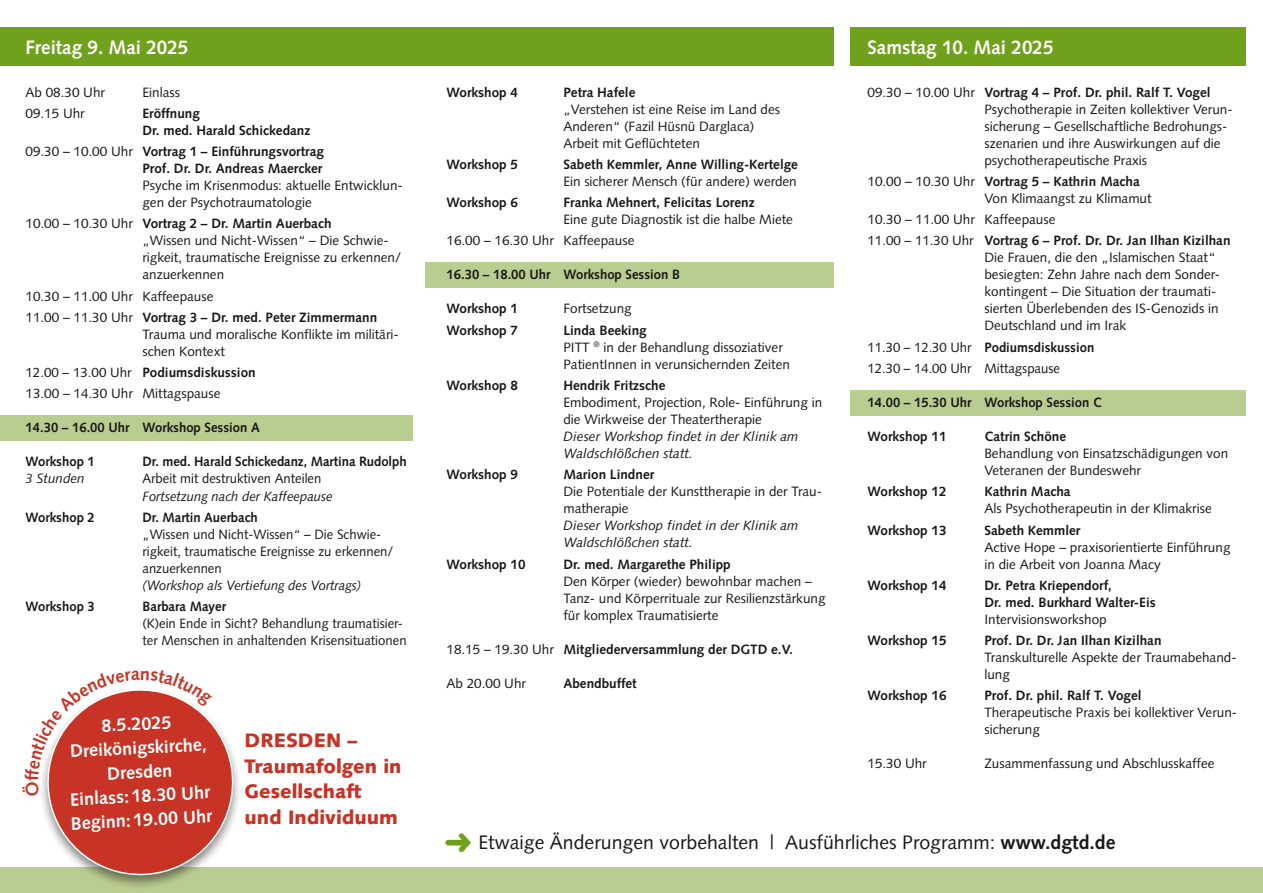
<style>
.page{position:relative;width:1263px;height:893px;background:#fff}
.page>*{position:absolute;margin:0;border:0;box-sizing:border-box;transform-origin:0 0}
.t1{font:19.5px "Syntax";color:#181716}
.t2{font:900 19.5px/25.5px "Syntax";color:#c73426}
.t3{font:700 19.5px "Syntax";color:#fff}
.t4{font:700 18px/24px "Syntax";color:#fff;text-align:center}
.t5{font:13.5px/17px "Syntax";color:#181716}
.t6{font:700 13.5px/17px "Syntax";color:#181716}
.t7{font:italic 13.5px/17px "Syntax";color:#181716}
.s1{font-weight:700}
.s2{font-weight:400}
.s3{font-weight:400;font-size:13.35px}
.s4{font-size:13.35px}
.s5{color:#70a11c}
</style>
<div class="page">
<div style="left:0;top:415px;width:412px;height:26px;background:#bacd90"></div>
<div style="left:0;top:867px;width:1263px;height:26px;background:#bacd90"></div>
<div style="left:425px;top:262px;width:408px;height:26px;background:#bacd90"></div>
<div style="left:0;top:28px;width:833px;height:38px;background:#70a11c"></div>
<div style="left:850px;top:28px;width:396px;height:38px;background:#70a11c"></div>
<div style="left:850px;top:390px;width:396px;height:25px;background:#bacd90"></div>
<div style="left:38px;top:687px;width:205px;height:204px;background:#181716;opacity:.5"></div>
<svg style="left:38px;top:687px;width:197px;height:190px"></svg>
<h1 class="t3" style="left:26px;top:36px;width:164px">Freitag 9. Mai 2025</h1>
<h1 class="t3" style="left:867px;top:36px;width:188px">Samstag 10. Mai 2025</h1>
<p class="t5" style="left:984px;top:83px;width:250px;text-indent:-117px">09.30 – 10.00 Uhr <span class="s1">Vortrag 4 – Prof. Dr. phil. Ralf T. Vogel </span>Psychotherapie in Zeiten kollektiver Verun&shy;sicherung – Gesellschaftliche Bedrohungs&shy;szenarien und ihre Auswirkungen auf die psychotherapeutische Praxis</p>
<p class="t5" style="left:984px;top:173px;width:169px;text-indent:-117px">10.00 – 10.30 Uhr <span class="s1">Vortrag 5 – Kathrin Macha<br></span>Von Klimaangst zu Klimamut</p>
<p class="t6" style="left:867px;top:209px;width:365px;line-height:21.3px"><span class="s2">10.30 – 11.00 Uhr Kaffeepause<br></span><span class="s3">11.00 – 11.30 Uhr</span> Vortrag 6 – Prof. Dr. Dr. Jan Ilhan Kizilhan</p>
<p class="t5" style="left:984px;top:249px;width:237px">Die Frauen, die den „Islamischen Staat“ besiegten: Zehn Jahre nach dem Sonder&shy;kontingent – Die Situation der traumati&shy;sierten Überlebenden des IS-Genozids in Deutschland und im Irak</p>
<p class="t5" style="left:867px;top:336px;width:228px;line-height:21.3px">11.30 – 12.30 Uhr <span class="s1">Podiumsdiskussion<br></span>12.30 – 14.00 Uhr Mittagspause</p>
<p class="t6" style="left:867px;top:394px;width:236px">14.00 – 15.30 Uhr Workshop Session C</p>
<p class="t6" style="left:867px;top:428px;width:81px">Workshop 11</p>
<p class="t6" style="left:984px;top:428px;width:83px">Catrin Schöne</p>
<p class="t5" style="left:984px;top:445px;width:245px">Behandlung von Einsatzschädigungen von<br>Veteranen der Bundeswehr</p>
<p class="t6" style="left:867px;top:483px;width:81px">Workshop 12</p>
<p class="t6" style="left:984px;top:483px;width:88px">Kathrin Macha</p>
<p class="t5" style="left:984px;top:500px;width:229px">Als Psychotherapeutin in der Klimakrise</p>
<p class="t6" style="left:867px;top:521px;width:81px">Workshop 13</p>
<p class="t6" style="left:984px;top:521px;width:97px">Sabeth Kemmler</p>
<p class="t5" style="left:984px;top:538px;width:248px">Active Hope – praxisorientierte Einführung in die Arbeit von Joanna Macy</p>
<p class="t6" style="left:867px;top:577px;width:81px">Workshop 14</p>
<p class="t6" style="left:984px;top:577px;width:173px">Dr. Petra Kriependorf,<br>Dr. med. Burkhard Walter-Eis</p>
<p class="t5" style="left:984px;top:611px;width:124px">Intervisionsworkshop</p>
<p class="t6" style="left:867px;top:632px;width:81px">Workshop 15</p>
<p class="t6" style="left:984px;top:632px;width:179px">Prof. Dr. Dr. Jan Ilhan Kizilhan</p>
<p class="t5" style="left:984px;top:649px;width:254px">Transkulturelle Aspekte der Traumabehand&shy;lung</p>
<p class="t6" style="left:867px;top:687px;width:81px">Workshop 16</p>
<p class="t6" style="left:984px;top:687px;width:159px">Prof. Dr. phil. Ralf T. Vogel</p>
<p class="t5" style="left:984px;top:704px;width:254px">Therapeutische Praxis bei kollektiver Verun&shy;sicherung</p>
<p class="t5" style="left:867px;top:755px;width:61px">15.30 Uhr</p>
<p class="t5" style="left:984px;top:755px;width:232px">Zusammenfassung und Abschlusskaffee</p>
<p class="t6" style="left:446px;top:83px;width:73px">Workshop 4</p>
<p class="t6" style="left:563px;top:83px;width:73px">Petra Hafele</p>
<p class="t5" style="left:563px;top:100px;width:218px">„Verstehen ist eine Reise im Land des<br>Anderen“ (Fazil Hüsnü Darglaca)<br>Arbeit mit Geflüchteten</p>
<p class="t6" style="left:446px;top:156px;width:73px">Workshop 5</p>
<p class="t6" style="left:563px;top:156px;width:236px">Sabeth Kemmler, Anne Willing-Kertelge</p>
<p class="t5" style="left:563px;top:173px;width:235px">Ein sicherer Mensch (für andere) werden</p>
<p class="t6" style="left:446px;top:194px;width:73px">Workshop 6</p>
<p class="t6" style="left:563px;top:194px;width:193px">Franka Mehnert, Felicitas Lorenz</p>
<p class="t5" style="left:446px;top:209px;width:348px;line-height:21.3px;text-indent:117px">Eine gute Diagnostik ist die halbe Miete<br>16.00 – 16.30 Uhr Kaffeepause</p>
<p class="t6" style="left:446px;top:266px;width:235px">16.30 – 18.00 Uhr Workshop Session B</p>
<p class="t6" style="left:446px;top:300px;width:73px">Workshop 1</p>
<p class="t5" style="left:563px;top:300px;width:70px">Fortsetzung</p>
<p class="t6" style="left:446px;top:322px;width:73px">Workshop 7</p>
<p class="t5" style="left:563px;top:322px;width:228px"><span class="s1">Linda Beeking<br></span>PITT <sup>®</sup> in der Behandlung dissoziativer<br>PatientInnen in verunsichernden Zeiten</p>
<p class="t6" style="left:446px;top:377px;width:73px">Workshop 8</p>
<p class="t6" style="left:563px;top:377px;width:103px">Hendrik Fritzsche</p>
<p class="t5" style="left:563px;top:394px;width:260px">Embodiment, Projection, Role- Einführung in die Wirkweise der Theatertherapie</p>
<p class="t7" style="left:563px;top:428px;width:237px">Dieser Workshop findet in der Klinik am<br>Waldschlößchen statt.</p>
<p class="t6" style="left:446px;top:466px;width:73px">Workshop 9</p>
<p class="t6" style="left:563px;top:466px;width:92px">Marion Lindner</p>
<p class="t5" style="left:563px;top:483px;width:260px">Die Potentiale der Kunsttherapie in der Trau&shy;matherapie</p>
<p class="t7" style="left:563px;top:517px;width:237px">Dieser Workshop findet in der Klinik am<br>Waldschlößchen statt.</p>
<p class="t6" style="left:446px;top:555px;width:81px">Workshop 10</p>
<p class="t6" style="left:563px;top:555px;width:169px">Dr. med. Margarethe Philipp</p>
<p class="t5" style="left:563px;top:572px;width:264px">Den Körper (wieder) bewohnbar machen –<br>Tanz- und Körperrituale zur Resilienzstärkung für komplex Traumatisierte</p>
<p class="t6" style="left:446px;top:641px;width:348px"><span class="s2">18.15 – 19.30 Uhr</span> Mitgliederversammlung der DGTD e.V.</p>
<p class="t5" style="left:446px;top:674px;width:81px">Ab 20.00 Uhr</p>
<p class="t6" style="left:563px;top:675px;width:75px">Abendbuffet</p>
<p class="t5" style="left:26px;top:83px;width:81px">Ab 08.30 Uhr</p>
<p class="t5" style="left:142px;top:83px;width:39px">Einlass</p>
<p class="t5" style="left:26px;top:105px;width:61px">09.15 Uhr</p>
<p class="t6" style="left:142px;top:105px;width:170px">Eröffnung<br>Dr. med. Harald Schickedanz</p>
<p class="t6" style="left:26px;top:143px;width:300px;text-align:right"><span class="s2">09.30 – 10.00 Uhr</span> Vortrag 1 – Einführungsvortrag<br>Prof. Dr. Dr. Andreas Maercker</p>
<p class="t5" style="left:142px;top:177px;width:262px">Psyche im Krisenmodus: aktuelle Entwicklun&shy;gen der Psychotraumatologie</p>
<p class="t5" style="left:142px;top:215px;width:260px;text-indent:-117px">10.00 – 10.30 Uhr <span class="s1">Vortrag 2 – Dr. Martin Auerbach<br></span>„Wissen und Nicht-Wissen“ – Die Schwie&shy;rigkeit, traumatische Ereignisse zu erkennen/ anzuerkennen</p>
<p class="t5" style="left:26px;top:285px;width:353px;line-height:21.3px">10.30 – 11.00 Uhr Kaffeepause<br>11.00 – 11.30 Uhr <span class="s1">Vortrag 3 – Dr. med. Peter Zimmermann</span></p>
<p class="t5" style="left:142px;top:326px;width:258px">Trauma und moralische Konflikte im militäri&shy;schen Kontext</p>
<p class="t5" style="left:26px;top:362px;width:232px;line-height:21.3px"><span class="s4">12.00 – 13.00 Uhr</span> <span class="s1">Podiumsdiskussion<br></span>13.00 – 14.30 Uhr Mittagspause</p>
<p class="t6" style="left:26px;top:419px;width:236px">14.30 – 16.00 Uhr Workshop Session A</p>
<p class="t6" style="left:26px;top:453px;width:71px">Workshop 1</p>
<p class="t6" style="left:142px;top:453px;width:266px">Dr. med. Harald Schickedanz, Martina Rudolph</p>
<p class="t7" style="left:26px;top:470px;width:61px">3 Stunden</p>
<p class="t5" style="left:142px;top:470px;width:180px">Arbeit mit destruktiven Anteilen</p>
<p class="t7" style="left:142px;top:487px;width:192px">Fortsetzung nach der Kaffeepause</p>
<p class="t6" style="left:26px;top:509px;width:71px">Workshop 2</p>
<p class="t6" style="left:142px;top:509px;width:117px">Dr. Martin Auerbach</p>
<p class="t5" style="left:142px;top:526px;width:252px">„Wissen und Nicht-Wissen“ – Die Schwie&shy;rigkeit, traumatische Ereignisse zu erkennen/ anzuerkennen</p>
<p class="t7" style="left:142px;top:577px;width:220px">(Workshop als Vertiefung des Vortrags)</p>
<p class="t6" style="left:26px;top:598px;width:71px">Workshop 3</p>
<p class="t6" style="left:142px;top:598px;width:85px">Barbara Mayer</p>
<p class="t5" style="left:142px;top:615px;width:266px">(K)ein Ende in Sicht? Behandlung traumatisier&shy;ter Menschen in anhaltenden Krisensituationen</p>
<h2 class="t4" style="left:65px;top:716px;width:143px;rotate:-3deg">8.5.2025<br>Dreikönigskirche,<br>Dresden<br>Einlass:18.30 Uhr<br>Beginn:19.00 Uhr</h2>
<h1 class="t2" style="left:244px;top:728px;width:158px">DRESDEN –<br>Traumafolgen in<br>Gesellschaft und Individuum</h1>
<h1 class="t1" style="left:444px;top:831px;width:673px"><span class="s5">➜</span> Etwaige Änderungen vorbehalten | Ausführliches Programm: <span class="s1">www.dgtd.de</span></h1>
</div>
